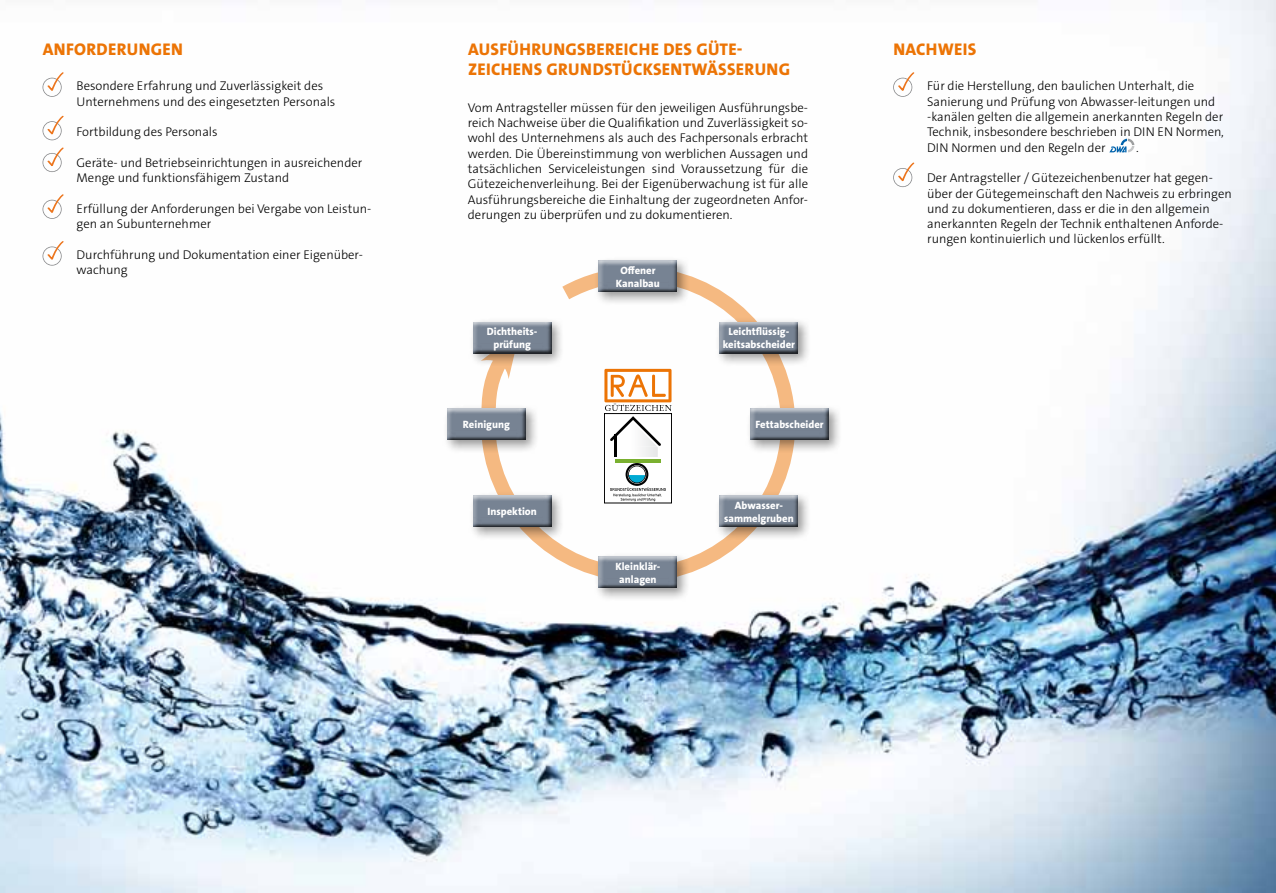
<style>
.page{position:relative;width:1276px;height:893px;background:#fff}
.page>*{position:absolute;margin:0;border:0;box-sizing:border-box;transform-origin:0 0}
.t1{font:800 16.95px/20.4px "The Sans Os F";letter-spacing:.02em;color:#ec7405;text-align:center}
.t2{font:300 12.75px/15.3px "The Sans Os F";color:#000}
.t3{font:800 10.65px/12.8px "The Sans Os F";color:#fff;text-align:center}
</style>
<div class="page">
<img style="left:0;top:0;width:1276px;height:893px">
<svg style="left:43px;top:72px;width:21px;height:25px"></svg>
<svg style="left:893px;top:72px;width:22px;height:25px"></svg>
<svg style="left:43px;top:115px;width:21px;height:25px"></svg>
<svg style="left:43px;top:147px;width:21px;height:25px"></svg>
<svg style="left:43px;top:194px;width:21px;height:25px"></svg>
<svg style="left:893px;top:162px;width:22px;height:25px"></svg>
<svg style="left:43px;top:241px;width:21px;height:25px"></svg>
<svg style="left:479px;top:266px;width:317px;height:317px"></svg>
<svg style="left:481px;top:367px;width:39px;height:12px"></svg>
<div style="left:604px;top:369px;width:68px;height:134px;background:#fff"></div>
<div style="left:604px;top:413px;width:68px;height:90px;border:1px solid #000"></div>
<svg style="left:604px;top:369px;width:68px;height:88px"></svg>
<svg style="left:610px;top:463px;width:56px;height:38px"></svg>
<hr style="left:614px;top:459px;width:46px;height:4px;background:#7ab030">
<div style="left:594px;top:256px;width:96px;height:50px;background:#000;opacity:.4"></div>
<div style="left:597px;top:259px;width:80px;height:33px;background:#f5f5f5"></div>
<div style="left:597px;top:260px;width:80px;height:33px;background:#000;opacity:.75"></div>
<div style="left:443px;top:404px;width:96px;height:50px;background:#000;opacity:.4"></div>
<div style="left:446px;top:407px;width:79px;height:33px;background:#fff;opacity:.75"></div>
<div style="left:446px;top:408px;width:79px;height:33px;background:#000;opacity:.75"></div>
<div style="left:746px;top:404px;width:96px;height:50px;background:#000;opacity:.4"></div>
<div style="left:749px;top:407px;width:79px;height:33px;background:#fff;opacity:.75"></div>
<div style="left:749px;top:408px;width:79px;height:33px;background:#000;opacity:.75"></div>
<div style="left:715px;top:317px;width:96px;height:50px;background:#000;opacity:.4"></div>
<div style="left:718px;top:320px;width:80px;height:33px;background:#fff;opacity:.75"></div>
<div style="left:718px;top:321px;width:80px;height:33px;background:#000;opacity:.75"></div>
<div style="left:468px;top:317px;width:96px;height:50px;background:#000;opacity:.4"></div>
<div style="left:472px;top:320px;width:79px;height:33px;background:#f5f5f5"></div>
<div style="left:472px;top:321px;width:79px;height:33px;background:#000;opacity:.75"></div>
<div style="left:468px;top:491px;width:96px;height:49px;background:#000;opacity:.4"></div>
<div style="left:472px;top:494px;width:79px;height:33px;background:#fff;opacity:.75"></div>
<div style="left:472px;top:495px;width:79px;height:33px;background:#000;opacity:.75"></div>
<div style="left:715px;top:491px;width:96px;height:49px;background:#000;opacity:.4"></div>
<div style="left:718px;top:494px;width:80px;height:33px;background:#fff;opacity:.75"></div>
<div style="left:718px;top:495px;width:80px;height:33px;background:#000;opacity:.75"></div>
<div style="left:594px;top:552px;width:96px;height:49px;background:#000;opacity:.4"></div>
<div style="left:597px;top:555px;width:80px;height:33px;background:#f5f5f5"></div>
<div style="left:597px;top:556px;width:80px;height:33px;background:#000;opacity:.75"></div>
<svg style="left:1109px;top:139px;width:25px;height:13px"></svg>
<h1 class="t1" style="left:468px;top:39px;width:321px">ührungsbereiche des Güte-<br>zeichens Grundstücksentwässerung</h1>
<h1 class="t1" style="left:893px;top:39px;width:12px">NACHWEI</h1>
<h1 class="t1" style="left:968px;top:39px;width:10px">S</h1>
<h1 class="t1" style="left:43px;top:39px;width:55px">AN FORDER</h1>
<h1 class="t1" style="left:127px;top:39px;width:46px">UNGEN</h1>
<h1 class="t1" style="left:468px;top:39px;width:11px">Ausf</h1>
<p class="t2" style="left:77px;top:79px;width:260px">Besondere Erfahrung und Zuverlässigkeit des<br>Unternehmens und des eingesetzten Personals</p>
<p class="t2" style="left:77px;top:124px;width:143px">Fortbildung des Personals</p>
<p class="t2" style="left:77px;top:155px;width:287px">Geräte- und Betriebseinrichtungen in ausreichender<br>Menge und funktionsfähigem Zustand</p>
<p class="t2" style="left:77px;top:201px;width:296px">Erfüllung der Anforderungen bei Vergabe von Leistun&shy;gen an Subunternehmer</p>
<p class="t2" style="left:77px;top:247px;width:288px">Durchführung und Dokumentation einer Eigenüber&shy;wachung</p>
<p class="t2" style="left:468px;top:100px;width:342px;text-align:justify">Vom Antragsteller müssen für den jeweiligen Ausführungsbe&shy;reich Nachweise über die Qualifikation und Zuverlässigkeit so&shy;wohl des Unternehmens als auch des Fachpersonals erbracht werden. Die Übereinstimmung von werblichen Aussagen und tatsächlichen Serviceleistungen sind Voraussetzung für die Gütezeichenverleihung. Bei der Eigenüberwachung ist für alle Ausführungsbereiche die Einhaltung der zugeordneten Anfor&shy;derungen zu überprüfen und zu dokumentieren.</p>
<p class="t3" style="left:487px;top:325px;width:52px">Dichtheits&shy;prüfung</p>
<p class="t3" style="left:616px;top:264px;width:45px">Offener<br>Kanalbau</p>
<p class="t3" style="left:723px;top:325px;width:74px">Leichtflüssig&shy;keitsabscheider</p>
<p class="t3" style="left:463px;top:418px;width:49px">Reinigung</p>
<p class="t3" style="left:755px;top:418px;width:70px">Fettabscheider</p>
<p class="t3" style="left:487px;top:505px;width:51px">Inspektion</p>
<p class="t3" style="left:724px;top:499px;width:71px">Abwasser&shy;sammelgruben</p>
<p class="t3" style="left:615px;top:560px;width:47px">Kleinklär&shy;anlagen</p>
<p class="t2" style="left:927px;top:79px;width:298px">Für die Herstellung, den baulichen Unterhalt, die Sanierung und Prüfung von Abwasser-leitungen und -kanälen gelten die allgemein anerkannten Regeln der Technik, insbesondere beschrieben in DIN EN Normen, DIN Normen und den Regeln der</p>
<p class="t2" style="left:1136px;top:140px;width:4px">.</p>
<p class="t2" style="left:927px;top:170px;width:306px">Der Antragsteller / Gütezeichenbenutzer hat gegen&shy;über der Gütegemeinschaft den Nachweis zu erbringen und zu dokumentieren, dass er die in den allgemein anerkannten Regeln der Technik enthaltenen Anforde&shy;rungen kontinuierlich und lückenlos erfüllt.</p>
</div>
